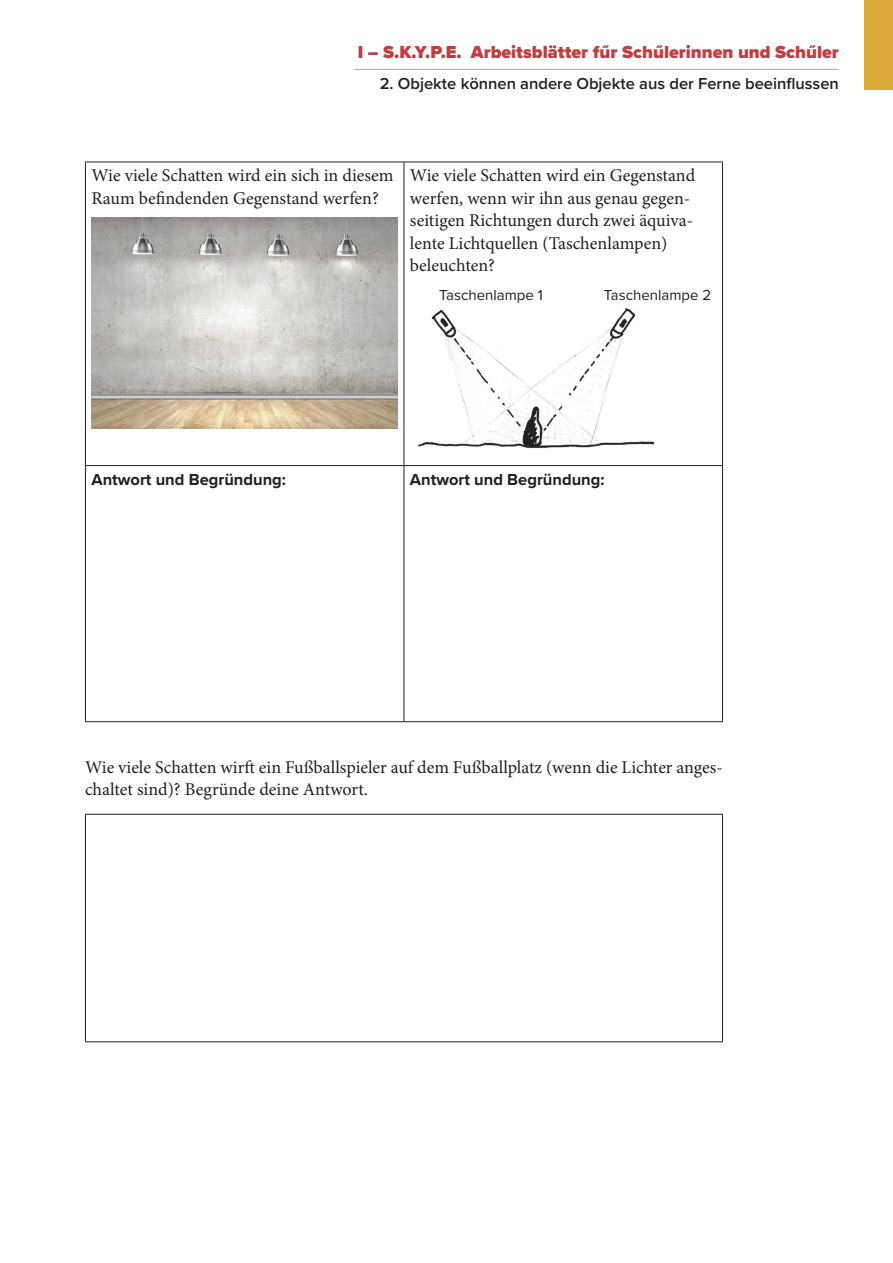
<style>
.page{position:relative;width:893px;height:1263px;background:#fff}
.page>*{position:absolute;margin:0;border:0;box-sizing:border-box;transform-origin:0 0}
.t1{font:18px/22.5px "Minion Pro";color:#231f20}
.t2{font:900 18px "Proxima Nova";color:#c03e3f}
.t3{font:600 16.5px "Proxima Nova";color:#231f20}
.t4{font:700 16.5px "Proxima Nova";color:#231f20}
.t5{font:15px "Proxima Nova";color:#231f20}
</style>
<div class="page">
<hr style="left:354px;top:69px;width:485px;height:1px;background:#b1ada7">
<div style="left:864px;top:0;width:29px;height:89px;background:#d8a935"></div>
<hr style="left:85px;top:162px;width:319px;height:1px;background:#231f20">
<hr style="left:85px;top:162px;width:1px;height:303px;background:#231f20">
<hr style="left:404px;top:162px;width:319px;height:1px;background:#231f20">
<hr style="left:404px;top:162px;width:1px;height:303px;background:#231f20">
<hr style="left:722px;top:162px;width:1px;height:303px;background:#231f20">
<hr style="left:85px;top:465px;width:319px;height:1px;background:#231f20">
<hr style="left:85px;top:466px;width:1px;height:255px;background:#231f20">
<hr style="left:404px;top:465px;width:319px;height:1px;background:#231f20">
<hr style="left:404px;top:466px;width:1px;height:255px;background:#231f20">
<hr style="left:722px;top:466px;width:1px;height:255px;background:#231f20">
<hr style="left:85px;top:721px;width:319px;height:1px;background:#231f20">
<hr style="left:404px;top:721px;width:319px;height:1px;background:#231f20">
<img style="left:91px;top:218px;width:306px;height:211px">
<img style="left:418px;top:308px;width:237px;height:141px">
<hr style="left:85px;top:814px;width:638px;height:1px;background:#231f20">
<hr style="left:85px;top:815px;width:1px;height:226px;background:#231f20">
<hr style="left:722px;top:815px;width:1px;height:226px;background:#231f20">
<hr style="left:85px;top:1041px;width:638px;height:1px;background:#231f20">
<p class="t2" style="left:358px;top:38px;width:483px">I – S.K.Y.P.E. Arbeitsblätter fűr Schűlerinnen und Schűler</p>
<p class="t3" style="left:380px;top:71px;width:461px">2. Objekte können andere Objekte aus der Ferne beeinflussen</p>
<p class="t1" style="left:91px;top:164px;width:304px">Wie viele Schatten wird ein sich in diesem<br>Raum befindenden Gegenstand werfen?</p>
<p class="t1" style="left:410px;top:164px;width:287px">Wie viele Schatten wird ein Gegenstand werfen, wenn wir ihn aus genau gegen&shy;seitigen Richtungen durch zwei äquiva&shy;lente Lichtquellen (Taschenlampen) beleuchten?</p>
<p class="t5" style="left:439px;top:284px;width:105px">Taschenlampe 1</p>
<p class="t5" style="left:604px;top:284px;width:109px">Taschenlampe 2</p>
<p class="t4" style="left:91px;top:467px;width:196px">Antwort und Begründung:</p>
<p class="t4" style="left:410px;top:467px;width:196px">Antwort und Begründung:</p>
<p class="t1" style="left:85px;top:756px;width:639px">Wie viele Schatten wirft ein Fußballspieler auf dem Fußballplatz (wenn die Lichter anges&shy;chaltet sind)? Begründe deine Antwort.</p>
</div>
